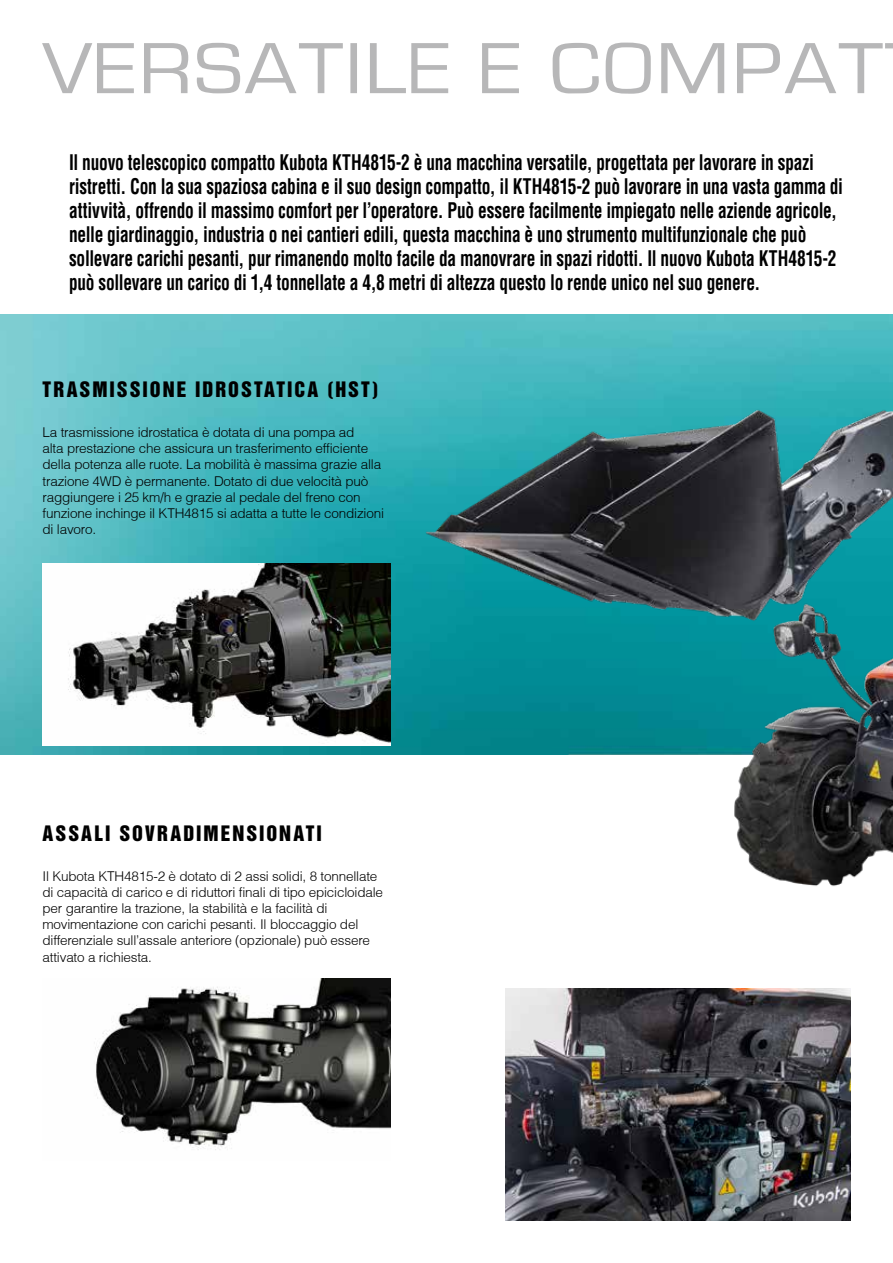
<style>
.page{position:relative;width:893px;height:1263px;background:#fff}
.page>*{position:absolute;margin:0;border:0;box-sizing:border-box;transform-origin:0 0}
.t1{font:75px "Eurostile Ext";letter-spacing:.025em;color:#b7b7b8}
.t2{font:700 condensed 21px/24px "Helvetica";letter-spacing:-.015em;color:#000;scale:.83 1}
.t3{font:19.5px "Helvetica Inserat";letter-spacing:.105em;color:#000}
.t4{font:300 13.5px/16.2px "Helvetica";letter-spacing:-.015em;color:#000}
</style>
<div class="page">
<img style="left:0;top:315px;width:893px;height:440px">
<img style="left:95px;top:978px;width:296px;height:172px">
<img style="left:399px;top:386px;width:494px;height:501px">
<img style="left:43px;top:563px;width:348px;height:183px">
<img style="left:505px;top:988px;width:345px;height:232px">
<h1 class="t1" style="left:43px;top:29px;width:842px">VERSATILE E COMPAT</h1>
<p class="t2" style="left:69px;top:150px;width:934px">Il nuovo telescopico compatto Kubota KTH4815-2 è una macchina versatile, progettata per lavorare in spazi ristretti. Con la sua spaziosa cabina e il suo design compatto, il KTH4815-2 può lavorare in una vasta gamma di attivvità, offrendo il massimo comfort per l’operatore. Può essere facilmente impiegato nelle aziende agricole, nelle giardinaggio, industria o nei cantieri edili, questa macchina è uno strumento multifunzionale che può sollevare carichi pesanti, pur rimanendo molto facile da manovrare in spazi ridotti. Il nuovo Kubota KTH4815-2 può sollevare un carico di 1,4 tonnellate a 4,8 metri di altezza questo lo rende unico nel suo genere.</p>
<h3 class="t3" style="left:43px;top:378px;width:338px">TRASMISSIONE IDROSTATICA (HST)</h3>
<p class="t4" style="left:43px;top:424px;width:343px">La trasmissione idrostatica è dotata di una pompa ad<br>alta prestazione che assicura un trasferimento efficiente della potenza alle ruote. La mobilità è massima grazie alla trazione 4WD è permanente. Dotato di due velocità può raggiungere i 25 km/h e grazie al pedale del freno con funzione inchinge il KTH4815 si adatta a tutte le condizioni di lavoro.</p>
<h3 class="t3" style="left:43px;top:822px;width:281px">ASSALI SOVRADIMENSIONATI</h3>
<p class="t4" style="left:43px;top:867px;width:342px">Il Kubota KTH4815-2 è dotato di 2 assi solidi, 8 tonnellate di capacità di carico e di riduttori finali di tipo epicicloidale per garantire la trazione, la stabilità e la facilità di movimentazione con carichi pesanti. Il bloccaggio del differenziale sull’assale anteriore (opzionale) può essere attivato a richiesta.</p>
</div>
